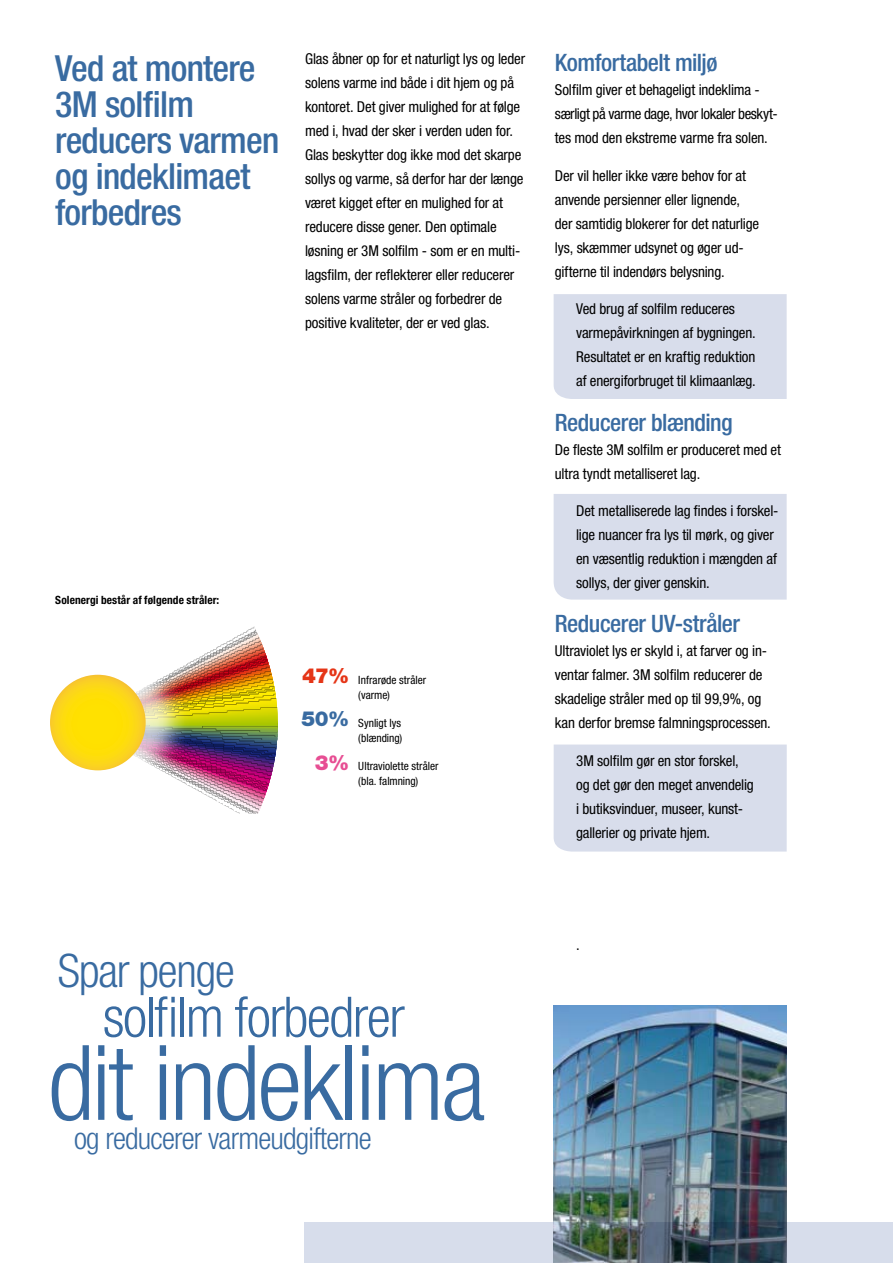
<style>
.page{position:relative;width:893px;height:1263px;background:#fff}
.page>*{position:absolute;margin:0;border:0;box-sizing:border-box;transform-origin:0 0}
.t1{font:300 condensed 104.4px "Helvetica Neue LT";letter-spacing:-.025em;color:#396ba1}
.t2{font:300 condensed 55.95px "Helvetica Neue LT";letter-spacing:-.025em;color:#396ba1}
.t3{font:300 condensed 46.2px "Helvetica Neue LT";letter-spacing:-.025em;color:#396ba1}
.t4{font:500 condensed 36px/36px "Helvetica Neue LT";letter-spacing:-.02em;color:#396ba1}
.t5{font:300 condensed 30.3px "Helvetica Neue LT";letter-spacing:-.025em;color:#396ba1}
.t6{font:500 condensed 24px "Helvetica Neue LT";letter-spacing:-.02em;color:#396ba1}
.t7{font:900 20.7px "Helvetica Neue LT Std";color:#e53517}
.t8{font:900 20.7px "Helvetica Neue LT Std";color:#396ba1}
.t9{font:900 20.7px "Helvetica Neue LT Std";color:#e74e93}
.t10{font:condensed 15px/24px "Helvetica Neue LT";letter-spacing:-.01em;color:#000}
.t11{font:condensed 11.4px/14.4px "Helvetica Neue LT";color:#000}
.t12{font:700 condensed 11.4px "Helvetica Neue LT";letter-spacing:.005em;color:#000}
</style>
<div class="page">
<div style="left:554px;top:494px;width:233px;height:106px;background:#d8ddeb"></div>
<img style="left:554px;top:1005px;width:233px;height:217px">
<div style="left:554px;top:744px;width:233px;height:107px;background:#d8ddeb"></div>
<div style="left:554px;top:294px;width:233px;height:105px;background:#d8ddeb"></div>
<svg style="left:304px;top:1222px;width:589px;height:41px;background:#9ea8b3"></svg>
<img style="left:233px;top:810px;width:27px;height:3px">
<img style="left:228px;top:807px;width:33px;height:3px">
<img style="left:218px;top:802px;width:45px;height:5px">
<img style="left:213px;top:799px;width:51px;height:3px">
<img style="left:206px;top:795px;width:60px;height:4px">
<img style="left:201px;top:792px;width:66px;height:3px">
<img style="left:200px;top:787px;width:68px;height:3px">
<img style="left:200px;top:784px;width:69px;height:2px">
<img style="left:200px;top:780px;width:70px;height:4px">
<img style="left:200px;top:777px;width:71px;height:3px">
<img style="left:200px;top:772px;width:72px;height:5px">
<img style="left:200px;top:768px;width:73px;height:4px">
<img style="left:200px;top:765px;width:74px;height:3px">
<img style="left:200px;top:760px;width:75px;height:5px">
<img style="left:200px;top:756px;width:76px;height:3px">
<img style="left:200px;top:754px;width:76px;height:2px">
<img style="left:200px;top:751px;width:76px;height:3px">
<img style="left:200px;top:748px;width:77px;height:3px">
<img style="left:200px;top:744px;width:77px;height:4px">
<img style="left:200px;top:739px;width:78px;height:5px">
<img style="left:200px;top:736px;width:78px;height:3px">
<img style="left:200px;top:732px;width:78px;height:4px">
<img style="left:200px;top:724px;width:78px;height:8px">
<img style="left:200px;top:720px;width:78px;height:4px">
<img style="left:200px;top:717px;width:78px;height:3px">
<img style="left:200px;top:715px;width:78px;height:2px">
<img style="left:200px;top:698px;width:78px;height:17px">
<img style="left:200px;top:712px;width:76px;height:2px">
<img style="left:200px;top:685px;width:76px;height:27px">
<img style="left:200px;top:709px;width:73px;height:2px">
<img style="left:200px;top:668px;width:72px;height:40px">
<img style="left:200px;top:655px;width:67px;height:50px">
<img style="left:200px;top:650px;width:66px;height:53px">
<img style="left:200px;top:642px;width:64px;height:60px">
<img style="left:200px;top:635px;width:60px;height:65px">
<img style="left:200px;top:631px;width:58px;height:68px">
<img style="left:200px;top:626px;width:56px;height:71px">
<img style="left:50px;top:656px;width:150px;height:136px">
<svg style="left:50px;top:675px;width:96px;height:95px;background:#fcd912"></svg>
<h3 class="t4" style="left:55px;top:50px;width:226px">Ved at montere<br>3M solfilm reducers varmen og indeklimaet forbedres</h3>
<p class="t10" style="left:305px;top:47px;width:222px">Glas åbner op for et naturligt lys og leder solens varme ind både i dit hjem og på kontoret. Det giver mulighed for at følge med i, hvad der sker i verden uden for.<br>Glas beskytter dog ikke mod det skarpe sollys og varme, så derfor har der længe været kigget efter en mulighed for at reducere disse gener. Den optimale løsning er 3M solfilm - som er en multi&shy;lagsfilm, der reflekterer eller reducerer solens varme stråler og forbedrer de positive kvaliteter, der er ved glas.</p>
<h3 class="t6" style="left:555px;top:49px;width:164px">Komfortabelt miljø</h3>
<p class="t10" style="left:555px;top:78px;width:224px">Solfilm giver et behageligt indeklima - særligt på varme dage, hvor lokaler beskyt&shy;tes mod den ekstreme varme fra solen.</p>
<p class="t10" style="left:555px;top:163px;width:206px">Der vil heller ikke være behov for at anvende persienner eller lignende, der samtidig blokerer for det naturlige lys, skæmmer udsynet og øger ud&shy;gifterne til indendørs belysning.</p>
<p class="t10" style="left:576px;top:297px;width:181px">Ved brug af solfilm reduceres varmepåvirkningen af bygningen.<br>Resultatet er en kraftig reduktion af energiforbruget til klimaanlæg.</p>
<h3 class="t6" style="left:555px;top:408px;width:179px">Reducerer blænding</h3>
<p class="t10" style="left:555px;top:437px;width:228px">De fleste 3M solfilm er produceret med et ultra tyndt metalliseret lag.</p>
<p class="t10" style="left:576px;top:499px;width:204px">Det metalliserede lag findes i forskel&shy;lige nuancer fra lys til mørk, og giver en væsentlig reduktion i mængden af sollys, der giver genskin.</p>
<h3 class="t6" style="left:555px;top:610px;width:187px">Reducerer UV-stråler</h3>
<p class="t10" style="left:555px;top:639px;width:217px">Ultraviolet lys er skyld i, at farver og in&shy;ventar falmer. 3M solfilm reducerer de skadelige stråler med op til 99,9%, og kan derfor bremse falmningsprocessen.</p>
<p class="t10" style="left:576px;top:748px;width:179px">3M solfilm gør en stor forskel, og det gør den meget anvendelig i butiksvinduer, museer, kunst&shy;gallerier og private hjem.</p>
<p class="t12" style="left:55px;top:593px;width:166px">Solenergi består af følgende stråler:</p>
<h3 class="t7" style="left:302px;top:663px;width:48px">47%</h3>
<h3 class="t8" style="left:301px;top:706px;width:49px">50%</h3>
<h3 class="t9" style="left:315px;top:750px;width:36px">3%</h3>
<p class="t11" style="left:358px;top:673px;width:69px">Infrarøde stråler (varme)</p>
<p class="t11" style="left:358px;top:716px;width:46px">Synligt lys (blænding)</p>
<p class="t11" style="left:358px;top:759px;width:82px">Ultraviolette stråler (bla. falmning)</p>
<h3 class="t3" style="left:58px;top:944px;width:179px">Spar penge</h3>
<h2 class="t2" style="left:103px;top:985px;width:304px">solfilm forbedrer</h2>
<h1 class="t1" style="left:48px;top:1023px;width:439px">dit indeklima</h1>
<h3 class="t5" style="left:74px;top:1120px;width:299px">og reducerer varmeudgifterne</h3>
<p class="t10" style="left:576px;top:933px;width:5px">.</p>
</div>
